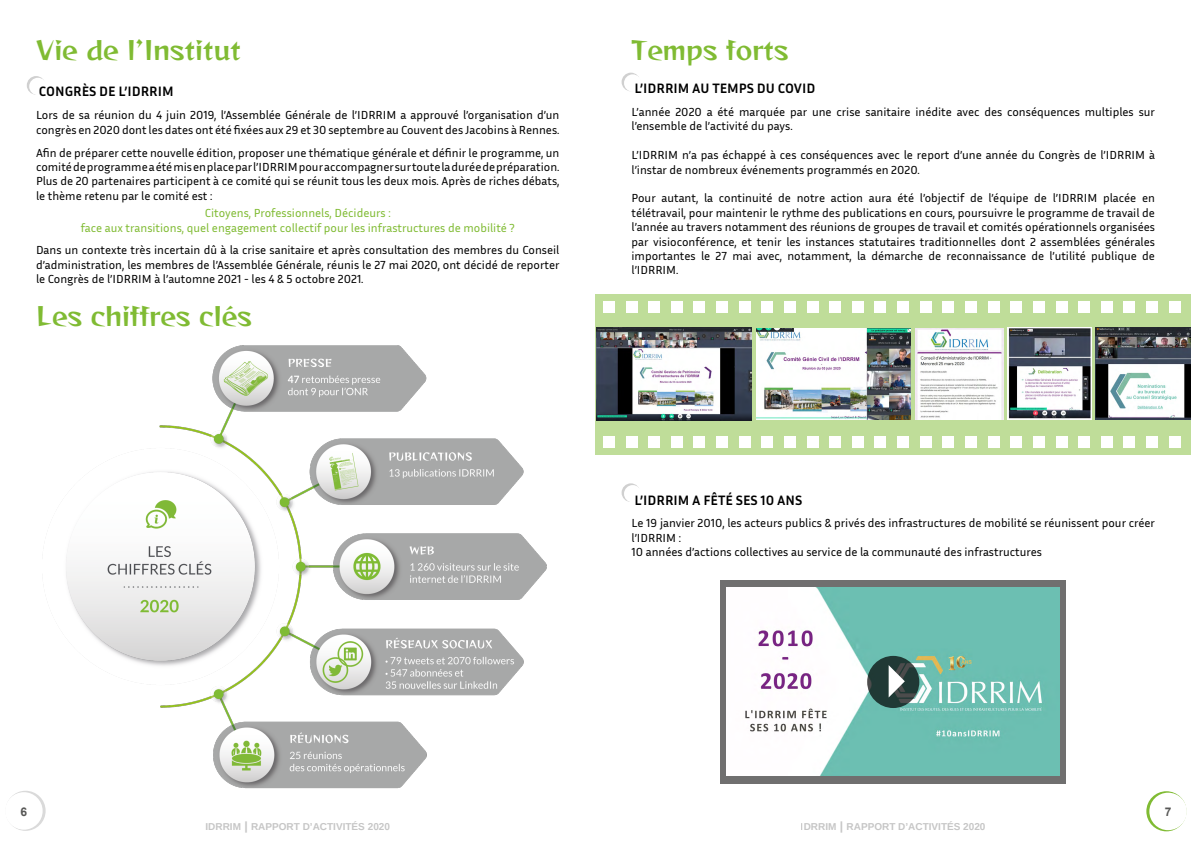
<style>
.page{position:relative;width:1191px;height:842px;background:#fff}
.page>*{position:absolute;margin:0;border:0;box-sizing:border-box;transform-origin:0 0}
.t1{font:25px "Reggae One";color:#80bb33}
.t2{font:700 14px "Inria Sans";color:#000}
.t3{font:12px/14.4px "Inria Sans";color:#000}
.t4{font:12px/14.4px "Inria Sans";color:#80bb33;text-align:center}
.t5{font:700 12px "Arial";color:#575756}
.t6{font:700 10px "Arimo";color:#c6c6c6}
.s1{font-size:12px}
</style>
<div class="page">
<svg style="left:1146px;top:791px;width:40px;height:40px"></svg>
<div style="left:1149px;top:793px;width:37px;height:37px;background:#fff;border-radius:50%"></div>
<svg style="left:6px;top:791px;width:40px;height:40px"></svg>
<div style="left:5px;top:792px;width:38px;height:38px;background:#fff;border-radius:50%"></div>
<div style="left:720px;top:580px;width:346px;height:204px;background:#706f6f"></div>
<img style="left:726px;top:587px;width:334px;height:188px">
<svg style="left:867px;top:656px;width:52px;height:52px;background:#263d39"></svg>
<svg style="left:888px;top:665px;width:17px;height:32px"></svg>
<div style="left:595px;top:294px;width:596px;height:161px;background:#bfdd99"></div>
<div style="left:603px;top:436px;width:11px;height:11px;background:#fff"></div>
<div style="left:625px;top:436px;width:12px;height:11px;background:#fff"></div>
<div style="left:648px;top:436px;width:12px;height:11px;background:#fff"></div>
<div style="left:671px;top:436px;width:11px;height:11px;background:#fff"></div>
<div style="left:693px;top:436px;width:12px;height:11px;background:#fff"></div>
<div style="left:716px;top:436px;width:12px;height:11px;background:#fff"></div>
<div style="left:739px;top:436px;width:11px;height:11px;background:#fff"></div>
<div style="left:761px;top:436px;width:12px;height:11px;background:#fff"></div>
<div style="left:784px;top:436px;width:11px;height:11px;background:#fff"></div>
<div style="left:806px;top:436px;width:12px;height:11px;background:#fff"></div>
<div style="left:829px;top:436px;width:12px;height:11px;background:#fff"></div>
<div style="left:852px;top:436px;width:11px;height:11px;background:#fff"></div>
<div style="left:874px;top:436px;width:12px;height:11px;background:#fff"></div>
<div style="left:897px;top:436px;width:12px;height:11px;background:#fff"></div>
<div style="left:920px;top:436px;width:11px;height:11px;background:#fff"></div>
<div style="left:942px;top:436px;width:12px;height:11px;background:#fff"></div>
<div style="left:965px;top:436px;width:11px;height:11px;background:#fff"></div>
<div style="left:987px;top:436px;width:12px;height:11px;background:#fff"></div>
<div style="left:1010px;top:436px;width:12px;height:11px;background:#fff"></div>
<div style="left:1033px;top:436px;width:11px;height:11px;background:#fff"></div>
<div style="left:1055px;top:436px;width:12px;height:11px;background:#fff"></div>
<div style="left:1078px;top:436px;width:12px;height:11px;background:#fff"></div>
<div style="left:1101px;top:436px;width:11px;height:11px;background:#fff"></div>
<div style="left:1123px;top:436px;width:12px;height:11px;background:#fff"></div>
<div style="left:1146px;top:436px;width:11px;height:11px;background:#fff"></div>
<div style="left:1168px;top:436px;width:12px;height:11px;background:#fff"></div>
<img style="left:596px;top:327px;width:155px;height:93px">
<img style="left:756px;top:328px;width:155px;height:91px">
<img style="left:915px;top:328px;width:88px;height:91px">
<img style="left:1007px;top:328px;width:84px;height:92px">
<img style="left:1095px;top:328px;width:96px;height:92px">
<div style="left:603px;top:301px;width:11px;height:12px;background:#fff"></div>
<div style="left:625px;top:301px;width:12px;height:12px;background:#fff"></div>
<div style="left:648px;top:301px;width:12px;height:12px;background:#fff"></div>
<div style="left:671px;top:301px;width:11px;height:12px;background:#fff"></div>
<div style="left:693px;top:301px;width:12px;height:12px;background:#fff"></div>
<div style="left:716px;top:301px;width:12px;height:12px;background:#fff"></div>
<div style="left:739px;top:301px;width:11px;height:12px;background:#fff"></div>
<div style="left:761px;top:301px;width:12px;height:12px;background:#fff"></div>
<div style="left:784px;top:301px;width:11px;height:12px;background:#fff"></div>
<div style="left:806px;top:301px;width:12px;height:12px;background:#fff"></div>
<div style="left:829px;top:301px;width:12px;height:12px;background:#fff"></div>
<div style="left:852px;top:301px;width:11px;height:12px;background:#fff"></div>
<div style="left:874px;top:301px;width:12px;height:12px;background:#fff"></div>
<div style="left:897px;top:301px;width:12px;height:12px;background:#fff"></div>
<div style="left:920px;top:301px;width:11px;height:12px;background:#fff"></div>
<div style="left:942px;top:301px;width:12px;height:12px;background:#fff"></div>
<div style="left:965px;top:301px;width:11px;height:12px;background:#fff"></div>
<div style="left:987px;top:301px;width:12px;height:12px;background:#fff"></div>
<div style="left:1010px;top:301px;width:12px;height:12px;background:#fff"></div>
<div style="left:1033px;top:301px;width:11px;height:12px;background:#fff"></div>
<div style="left:1055px;top:301px;width:12px;height:12px;background:#fff"></div>
<div style="left:1078px;top:301px;width:12px;height:12px;background:#fff"></div>
<div style="left:1101px;top:301px;width:11px;height:12px;background:#fff"></div>
<div style="left:1123px;top:301px;width:12px;height:12px;background:#fff"></div>
<div style="left:1146px;top:301px;width:11px;height:12px;background:#fff"></div>
<div style="left:1168px;top:301px;width:12px;height:12px;background:#fff"></div>
<div style="left:27px;top:76px;width:18px;height:19px;background:#d0d0d0;border-radius:50%"></div>
<div style="left:29px;top:78px;width:18px;height:17px;background:#fff;border-radius:50%"></div>
<svg style="left:621px;top:73px;width:19px;height:18px"></svg>
<div style="left:624px;top:74px;width:17px;height:18px;background:#fff;border-radius:50%"></div>
<svg style="left:621px;top:483px;width:19px;height:19px"></svg>
<div style="left:624px;top:485px;width:17px;height:17px;background:#fff;border-radius:50%"></div>
<img style="left:66px;top:346px;width:480px;height:443px">
<h1 class="t1" style="left:36px;top:33px;width:206px">Vie de l’Institut</h1>
<p class="t2" style="left:39px;top:83px;width:136px">CONGRÈS DE L’IDRRIM</p>
<p class="t3" style="left:36px;top:108px;width:525px">Lors de sa réunion du 4 juin 2019, l’Assemblée Générale de l’IDRRIM a approuvé l’organisation d’un congrès en 2020 dont les dates ont été fixées aux 29 et 30 septembre au Couvent des Jacobins à Rennes.</p>
<p class="t3" style="left:36px;top:145px;width:525px;text-align:justify">Afin de préparer cette nouvelle édition, proposer une thématique générale et définir le programme, un comité de programme a été mis en place par l’IDRRIM pour accompagner sur toute la durée de préparation.<br>Plus de 20 partenaires participent à ce comité qui se réunit tous les deux mois. Après de riches débats, le thème retenu par le comité est :</p>
<p class="t4" style="left:81px;top:205px;width:436px">Citoyens, Professionnels, Décideurs :<br>face aux transitions, quel engagement collectif pour les infrastructures de mobilité ?</p>
<p class="t3" style="left:36px;top:243px;width:525px;text-align:justify">Dans un contexte très incertain dû à la crise sanitaire et après consultation des membres du Conseil d’administration, les membres de l’Assemblée Générale, réunis le 27 mai 2020, ont décidé de reporter le Congrès de l’IDRRIM à l’automne 2021 - les 4 &amp; 5 octobre 2021.</p>
<h1 class="t1" style="left:36px;top:299px;width:217px">Les chiffres clés</h1>
<h1 class="t1" style="left:631px;top:33px;width:158px">Temps forts</h1>
<p class="t2" style="left:634px;top:79px;width:182px">L’IDRRIM AU TEMPS DU COVID</p>
<p class="t3" style="left:631px;top:104px;width:525px">L’année 2020 a été marquée par une crise sanitaire inédite avec des conséquences multiples sur l’ensemble de l’activité du pays.</p>
<p class="t3" style="left:631px;top:147px;width:525px">L’IDRRIM n’a pas échappé à ces conséquences avec le report d’une année du Congrès de l’IDRRIM à l’instar de nombreux événements programmés en 2020.</p>
<p class="t3" style="left:631px;top:191px;width:525px;text-align:justify">Pour autant, la continuité de notre action aura été l’objectif de l’équipe de l’IDRRIM placée en télétravail, pour maintenir le rythme des publications en cours, poursuivre le programme de travail de l’année au travers notamment des réunions de groupes de travail et comités opérationnels organisées par visioconférence, et tenir les instances statutaires traditionnelles dont 2 assemblées générales importantes le 27 mai avec, notamment, la démarche de reconnaissance de l’utilité publique de l’IDRRIM.</p>
<p class="t2" style="left:634px;top:491px;width:170px">L’IDRRIM A FÊTÉ SES 10 ANS</p>
<p class="t3" style="left:631px;top:516px;width:525px">Le 19 janvier 2010, les acteurs publics &amp; privés des infrastructures de mobilité se réunissent pour créer l’IDRRIM :<br>10 années d’actions collectives au service de la communauté des infrastructures</p>
<p class="t5" style="left:21px;top:803px;width:8px">6</p>
<p class="t6" style="left:205px;top:819px;width:186px">IDRRIM <span class="s1">|</span> RAPPORT D’ACTIVITÉS 2020</p>
<p class="t6" style="left:801px;top:819px;width:186px">IDRRIM <span class="s1">|</span> RAPPORT D’ACTIVITÉS 2020</p>
<p class="t5" style="left:1165px;top:803px;width:8px">7</p>
</div>
